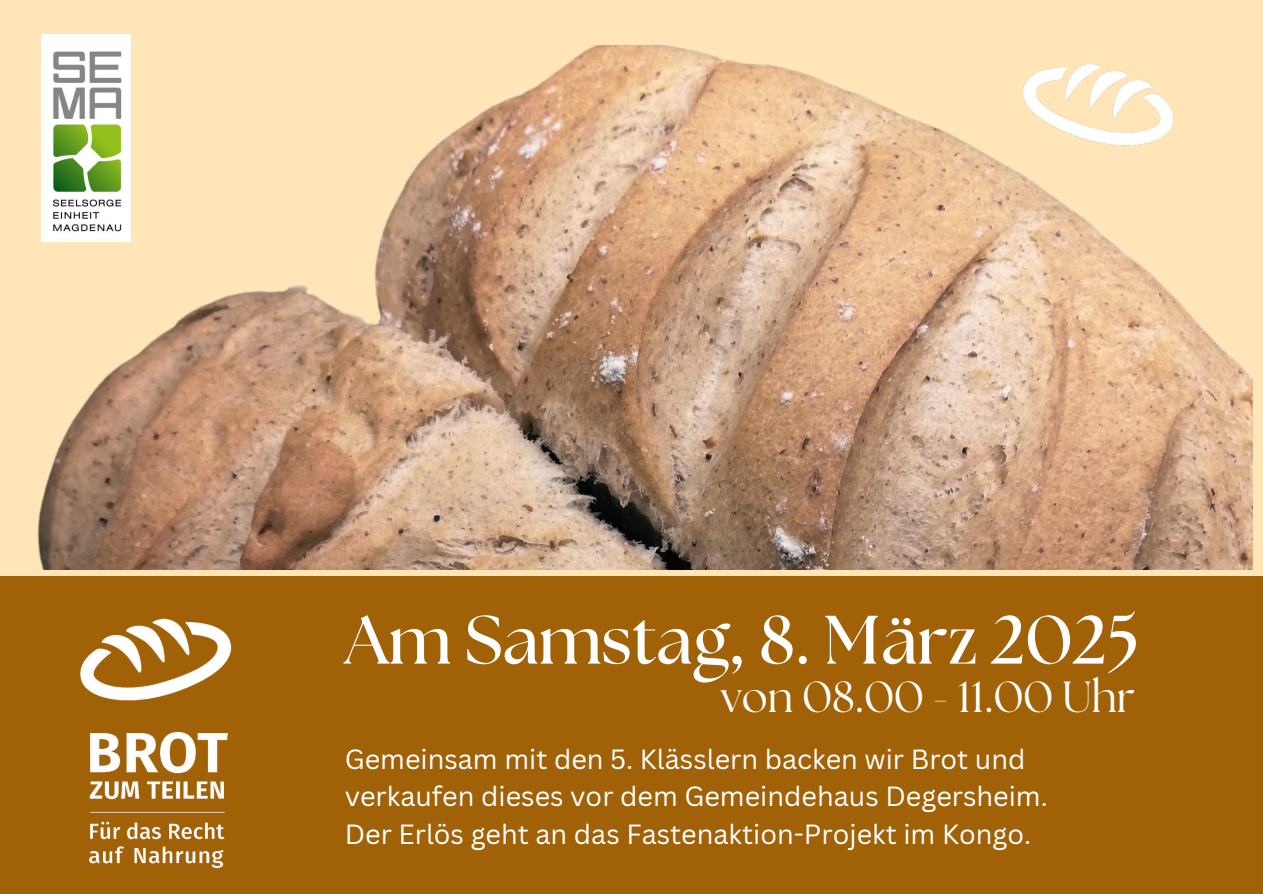
<style>
.page{position:relative;width:1263px;height:894px;background:#fff}
.page>*{position:absolute;margin:0;border:0;box-sizing:border-box;transform-origin:0 0}
.t1{font:700 68.25px "The Seasons";color:#fff}
.t2{font:43.5px "The Seasons";color:#fff}
.t3{font:27px/37.2px "Canva Sans";color:#fff}
</style>
<div class="page">
<div style="left:0;top:0;width:1263px;height:893px;background:#ffe5b7"></div>
<img style="left:37px;top:46px;width:1215px;height:523px">
<div style="left:0;top:576px;width:1263px;height:317px;background:#a16207"></div>
<img style="left:80px;top:618px;width:152px;height:250px">
<img style="left:41px;top:34px;width:89px;height:207px">
<img style="left:1001px;top:46px;width:192px;height:117px">
<h1 class="t1" style="left:345px;top:593px;width:797px">Am Samstag, 8. März 2025</h1>
<h2 class="t2" style="left:721px;top:667px;width:416px">von 08.00 - 11.00 Uhr</h2>
<p class="t3" style="left:345px;top:740px;width:705px">Gemeinsam mit den 5. Klässlern backen wir Brot und verkaufen dieses vor dem Gemeindehaus Degersheim.<br>Der Erlös geht an das Fastenaktion-Projekt im Kongo.</p>
</div>
